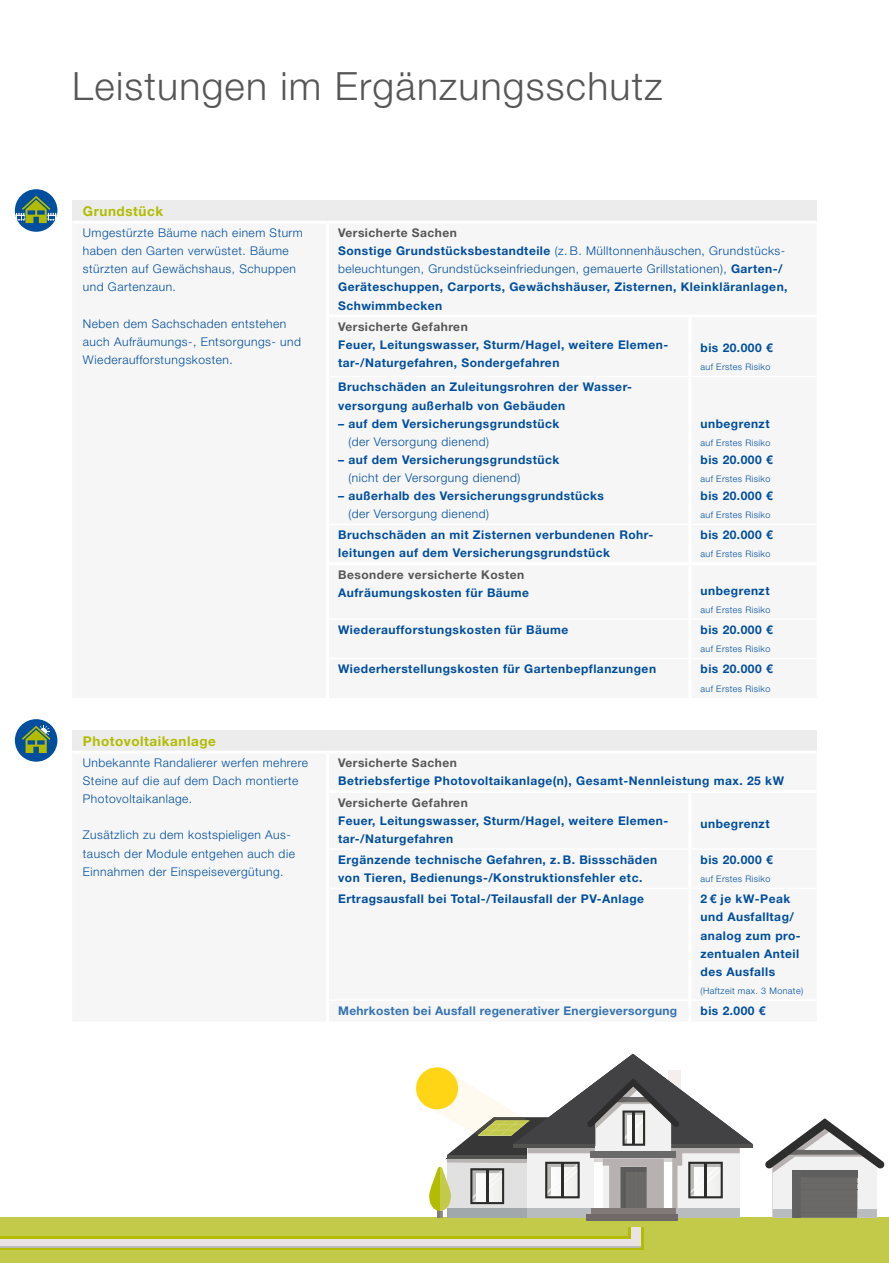
<style>
.page{position:relative;width:889px;height:1263px;background:#fff}
.page>*{position:absolute;margin:0;border:0;box-sizing:border-box;transform-origin:0 0}
.t1{font:300 39px "Helvetica Neue LT Pro";letter-spacing:.03em;color:#565656}
.t2{font:700 13.5px "Helvetica Neue LT Pro";letter-spacing:.04em;color:#b1bc00}
.t3{font:700 12px/18px "Helvetica Neue LT Pro";letter-spacing:.04em;color:#004e9e}
.t4{font:300 12px/18px "Helvetica Neue LT Pro";letter-spacing:.04em;color:#004e9e}
.t5{font:700 12px "Helvetica Neue LT Pro";letter-spacing:.04em;color:#565656}
.t6{font:700 12px "Helvetica Neue LT Pro";letter-spacing:.025em;color:#3372b2}
.t7{font:300 9px "Helvetica Neue LT Pro";letter-spacing:.04em;color:#004e9e}
.s1{color:#565656}
.s2{font-weight:300}
</style>
<div class="page">
<div style="left:72px;top:200px;width:744px;height:22px;background:#ececed"></div>
<hr style="left:72px;top:221px;width:255px;height:3px;background:#fff">
<hr style="left:327px;top:221px;width:363px;height:3px;background:#fff">
<hr style="left:690px;top:221px;width:126px;height:3px;background:#fff">
<div style="left:72px;top:730px;width:744px;height:22px;background:#ececed"></div>
<hr style="left:327px;top:751px;width:363px;height:3px;background:#fff">
<hr style="left:690px;top:751px;width:126px;height:3px;background:#fff">
<hr style="left:72px;top:751px;width:255px;height:3px;background:#fff">
<svg style="left:15px;top:189px;width:42px;height:43px"></svg>
<div style="left:15px;top:719px;width:42px;height:43px;background:#004e9e;border-radius:50%"></div>
<svg style="left:22px;top:725px;width:28px;height:28px"></svg>
<div style="left:0;top:1218px;width:889px;height:45px;background:#c3c949"></div>
<svg style="left:628px;top:1227px;width:15px;height:9px"></svg>
<svg style="left:0;top:1236px;width:643px;height:14px;background:#b4bb1f"></svg>
<div style="left:0;top:1239px;width:640px;height:8px;background:#e9e4e3"></div>
<div style="left:631px;top:1227px;width:9px;height:20px;background:#e9e4e3"></div>
<hr style="left:0;top:1246px;width:640px;height:1px;background:#b9b9b8">
<svg style="left:765px;top:1118px;width:119px;height:100px"></svg>
<div style="left:857px;top:1209px;width:20px;height:9px;background:#b8bcbf"></div>
<div style="left:586px;top:1214px;width:92px;height:6px;background:#6f6a68"></div>
<div style="left:416px;top:1067px;width:42px;height:42px;background:#ffd516;border-radius:50%"></div>
<svg style="left:421px;top:1054px;width:331px;height:164px"></svg>
<h1 class="t1" style="left:72px;top:62px;width:592px">Leistungen im Ergänzungsschutz</h1>
<p class="t2" style="left:83px;top:203px;width:82px">Grundstück</p>
<p class="t4" style="left:83px;top:224px;width:221px">Umgestürzte Bäume nach einem Sturm haben den Garten verwüstet. Bäume stürzten auf Gewächshaus, Schuppen und Gartenzaun.</p>
<p class="t4" style="left:83px;top:314px;width:219px">Neben dem Sachschaden entstehen auch Aufräumungs-, Entsorgungs- und<br>Wiederaufforstungskosten.</p>
<p class="t2" style="left:83px;top:732px;width:134px">Photovoltaikanlage</p>
<p class="t4" style="left:83px;top:754px;width:226px">Unbekannte Randalierer werfen mehrere<br>Steine auf die auf dem Dach montierte<br>Photovoltaikanlage.</p>
<p class="t4" style="left:83px;top:826px;width:213px">Zusätzlich zu dem kostspieligen Aus&shy;tausch der Module entgehen auch die<br>Einnahmen der Einspeisevergütung.</p>
<p class="t3" style="left:338px;top:224px;width:451px"><span class="s1">Versicherte Sachen<br></span>Sonstige Grundstücksbestandteile <span class="s2">(z. B. Mülltonnenhäuschen, Grundstücks&shy;beleuchtungen, Grundstückseinfriedungen, gemauerte Grillstationen),</span> Garten-/ Geräteschuppen, Carports, Gewächshäuser, Zisternen, Kleinkläranlagen, Schwimmbecken</p>
<p class="t5" style="left:338px;top:319px;width:131px">Versicherte Gefahren</p>
<p class="t3" style="left:338px;top:335px;width:332px">Feuer, Leitungswasser, Sturm/Hagel, weitere Elemen&shy;tar-/Naturgefahren, Sondergefahren</p>
<p class="t3" style="left:700px;top:338px;width:74px">bis 20.000 €</p>
<p class="t7" style="left:700px;top:361px;width:71px">auf Erstes Risiko</p>
<p class="t3" style="left:338px;top:378px;width:294px">Bruchschäden an Zuleitungsrohren der Wasser&shy;versorgung außerhalb von Gebäuden</p>
<p class="t3" style="left:338px;top:414px;width:223px">– auf dem Versicherungsgrundstück</p>
<p class="t4" style="left:348px;top:432px;width:142px">(der Versorgung dienend)</p>
<p class="t3" style="left:338px;top:450px;width:223px">– auf dem Versicherungsgrundstück</p>
<p class="t4" style="left:348px;top:468px;width:173px">(nicht der Versorgung dienend)</p>
<p class="t3" style="left:338px;top:486px;width:267px">– außerhalb des Versicherungsgrundstücks</p>
<p class="t4" style="left:348px;top:504px;width:142px">(der Versorgung dienend)</p>
<p class="t3" style="left:700px;top:414px;width:71px">unbegrenzt</p>
<p class="t7" style="left:700px;top:437px;width:71px">auf Erstes Risiko</p>
<p class="t3" style="left:700px;top:450px;width:74px">bis 20.000 €</p>
<p class="t7" style="left:700px;top:473px;width:71px">auf Erstes Risiko</p>
<p class="t3" style="left:700px;top:486px;width:74px">bis 20.000 €</p>
<p class="t7" style="left:700px;top:509px;width:71px">auf Erstes Risiko</p>
<p class="t3" style="left:338px;top:526px;width:315px">Bruchschäden an mit Zisternen verbundenen Rohr&shy;leitungen auf dem Versicherungsgrundstück</p>
<p class="t3" style="left:700px;top:526px;width:74px">bis 20.000 €</p>
<p class="t7" style="left:700px;top:549px;width:71px">auf Erstes Risiko</p>
<p class="t5" style="left:338px;top:567px;width:188px">Besondere versicherte Kosten</p>
<p class="t3" style="left:338px;top:583px;width:192px">Aufräumungskosten für Bäume</p>
<p class="t3" style="left:700px;top:581px;width:71px">unbegrenzt</p>
<p class="t7" style="left:700px;top:604px;width:71px">auf Erstes Risiko</p>
<p class="t3" style="left:338px;top:620px;width:232px">Wiederaufforstungskosten für Bäume</p>
<p class="t3" style="left:700px;top:620px;width:74px">bis 20.000 €</p>
<p class="t7" style="left:700px;top:643px;width:71px">auf Erstes Risiko</p>
<p class="t3" style="left:338px;top:660px;width:319px">Wiederherstellungskosten für Gartenbepflanzungen</p>
<p class="t3" style="left:700px;top:660px;width:74px">bis 20.000 €</p>
<p class="t7" style="left:700px;top:683px;width:71px">auf Erstes Risiko</p>
<p class="t5" style="left:338px;top:755px;width:120px">Versicherte Sachen</p>
<p class="t3" style="left:338px;top:772px;width:447px">Betriebsfertige Photovoltaikanlage(n), Gesamt-Nennleistung max. 25 kW</p>
<p class="t5" style="left:338px;top:795px;width:131px">Versicherte Gefahren</p>
<p class="t3" style="left:338px;top:811px;width:332px">Feuer, Leitungswasser, Sturm/Hagel, weitere Elemen&shy;tar-/Naturgefahren</p>
<p class="t3" style="left:700px;top:814px;width:71px">unbegrenzt</p>
<p class="t3" style="left:338px;top:850px;width:321px">Ergänzende technische Gefahren, z. B. Bissschäden von Tieren, Bedienungs-/Konstruktionsfehler etc.</p>
<p class="t3" style="left:700px;top:850px;width:74px">bis 20.000 €</p>
<p class="t7" style="left:700px;top:873px;width:71px">auf Erstes Risiko</p>
<p class="t3" style="left:338px;top:890px;width:307px">Ertragsausfall bei Total-/Teilausfall der PV-Anlage</p>
<p class="t3" style="left:700px;top:890px;width:100px">2 € je kW-Peak und Ausfalltag/ analog zum pro&shy;zentualen Anteil des Ausfalls</p>
<p class="t7" style="left:700px;top:985px;width:104px">(Haftzeit max. 3 Monate)</p>
<p class="t6" style="left:338px;top:1003px;width:340px">Mehrkosten bei Ausfall regenerativer Energieversorgung</p>
<p class="t3" style="left:700px;top:1001px;width:67px">bis 2.000 €</p>
</div>
